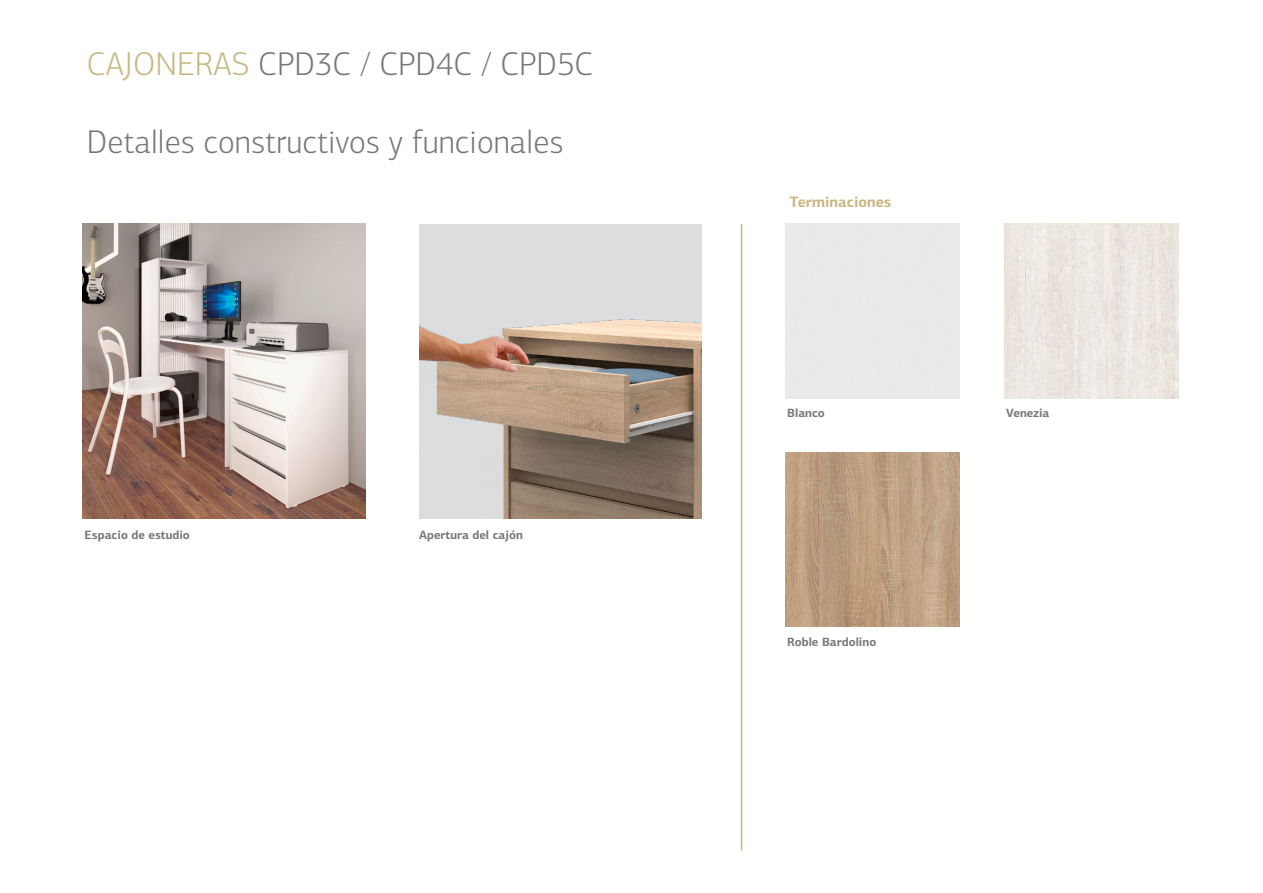
<style>
.page{position:relative;width:1263px;height:893px;background:#fff}
.page>*{position:absolute;margin:0;border:0;box-sizing:border-box;transform-origin:0 0}
.t1{font:300 33px "PF Centro Sans Pro";color:#77787b}
.t2{font:700 15px "PF Centro Sans Pro";color:#c8b783}
.t3{font:700 12px "PF Centro Sans Pro";color:#77787b}
.s1{color:#c8b783}
</style>
<div class="page">
<img style="left:83px;top:224px;width:282px;height:295px">
<img style="left:419px;top:224px;width:283px;height:295px">
<hr style="left:741px;top:224px;width:1px;height:626px;background:#c8b783">
<img style="left:1004px;top:224px;width:175px;height:174px">
<img style="left:785px;top:453px;width:175px;height:174px">
<p class="t1" style="left:87px;top:45px;width:508px"><span class="s1">CAJONERAS</span> CPD3C / CPD4C / CPD5C</p>
<p class="t1" style="left:87px;top:123px;width:478px">Detalles constructivos y funcionales</p>
<p class="t3" style="left:85px;top:527px;width:107px">Espacio de estudio</p>
<p class="t3" style="left:419px;top:527px;width:105px">Apertura del cajón</p>
<p class="t2" style="left:789px;top:192px;width:103px">Terminaciones</p>
<p class="t3" style="left:787px;top:405px;width:39px">Blanco</p>
<p class="t3" style="left:1006px;top:405px;width:45px">Venezia</p>
<p class="t3" style="left:787px;top:634px;width:91px">Roble Bardolino</p>
</div>
